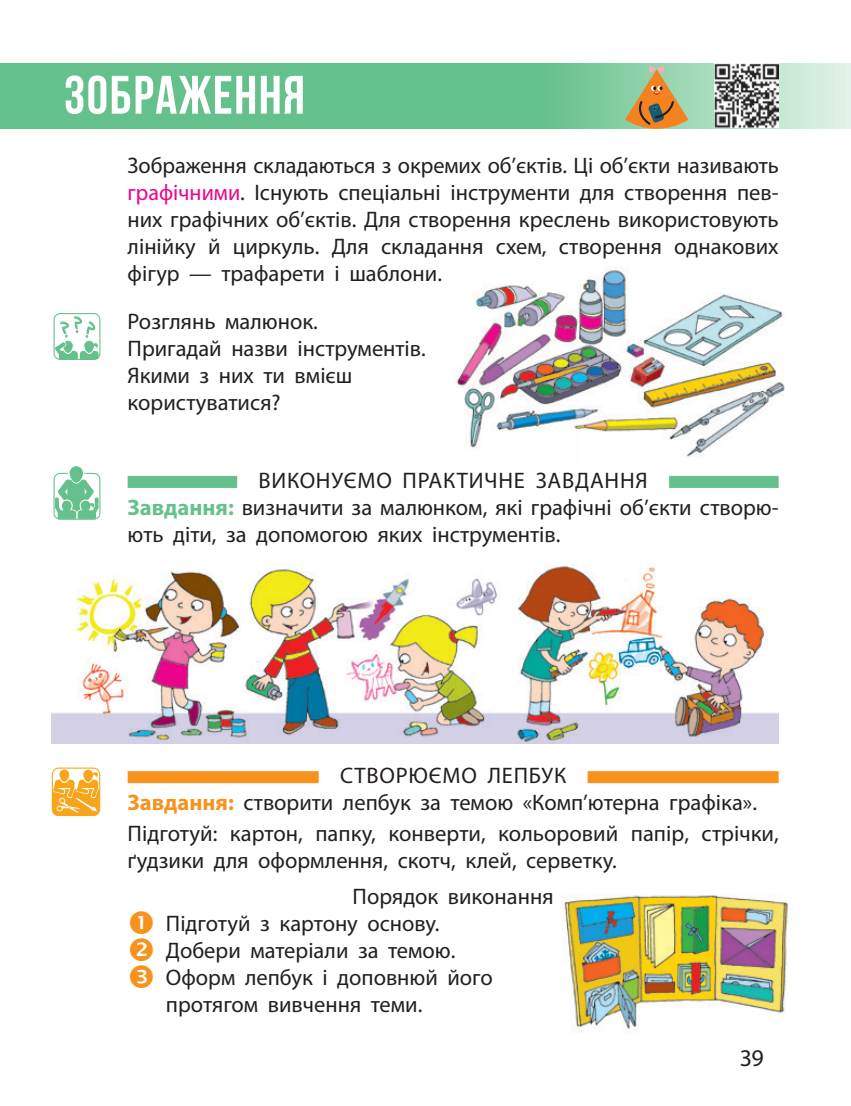
<style>
.page{position:relative;width:851px;height:1106px;background:#fff}
.page>*{position:absolute;margin:0;border:0;box-sizing:border-box;transform-origin:0 0}
.t1{font:700 54px "Bebas Neue";letter-spacing:.025em;color:#fff}
.t2{font:24px "Myriad Pro";color:#231f20}
.t3{font:22.5px/27px "Myriad Pro";color:#231f20}
.s1{color:#ed028c}
.s2{font-weight:700;color:#65c18b}
.s3{font-weight:700;color:#f7931d}
</style>
<div class="page">
<svg style="left:0;top:64px;width:850px;height:65px;background:#74c796"></svg>
<img style="left:456px;top:270px;width:329px;height:218px">
<div style="left:128px;top:771px;width:650px;height:12px;background:#f7931d"></div>
<div style="left:318px;top:759px;width:269px;height:30px;background:#fff"></div>
<div style="left:52px;top:767px;width:48px;height:49px;border:1px solid #f9a51b;border-radius:6px"></div>
<svg style="left:52px;top:771px;width:48px;height:44px"></svg>
<div style="left:128px;top:476px;width:650px;height:12px;background:#65c18b"></div>
<div style="left:237px;top:464px;width:432px;height:30px;background:#fff"></div>
<div style="left:53px;top:313px;width:47px;height:47px;border:1px solid #65c18b;border-radius:6px"></div>
<svg style="left:54px;top:316px;width:45px;height:44px"></svg>
<div style="left:70px;top:466px;width:13px;height:16px;background:#65c18b;border-radius:7px"></div>
<svg style="left:55px;top:479px;width:43px;height:39px"></svg>
<div style="left:53px;top:473px;width:47px;height:47px;border:1px solid #65c18b;border-radius:6px"></div>
<img style="left:51px;top:563px;width:727px;height:180px">
<img style="left:714px;top:64px;width:64px;height:64px">
<svg style="left:625px;top:65px;width:63px;height:64px;background:#b4a66c"></svg>
<img style="left:564px;top:895px;width:225px;height:138px">
<h1 class="t1" style="left:64px;top:65px;width:242px">ЗОБРАЖЕННЯ</h1>
<p class="t3" style="left:128px;top:151px;width:652px;text-align:justify">Зображення складаються з окремих об’єктів. Ці об’єкти називають <span class="s1">графічними</span>. Існують спеціальні інструменти для створення пев&shy;них графічних об’єктів. Для створення креслень використовують лінійку й циркуль. Для складання схем, створення однакових фігур — трафарети і шаблони.</p>
<p class="t3" style="left:128px;top:307px;width:299px">Розглянь малюнок.<br>Пригадай назви інструментів.<br>Якими з них ти вмієш користуватися?</p>
<p class="t3" style="left:128px;top:466px;width:652px;text-indent:131px">ВИКОНУЄМО ПРАКТИЧНЕ ЗАВДАННЯ<br><span class="s2">Завдання:</span> визначити за малюнком, які графічні об’єкти створю&shy;ють діти, за допомогою яких інструментів.</p>
<p class="t3" style="left:128px;top:761px;width:630px;text-indent:212px">СТВОРЮЄМО лепбук<br><span class="s3">Завдання:</span> створити лепбук за темою «Комп’ютерна графіка».</p>
<p class="t3" style="left:128px;top:820px;width:652px">Підготуй: картон, папку, конверти, кольоровий папір, стрічки, ґудзики для оформлення, скотч, клей, серветку.</p>
<p class="t3" style="left:166px;top:882px;width:389px;text-indent:187px">Порядок виконання<br>Підготуй з картону основу.<br>Добери матеріали за темою.<br>Оформ лепбук і доповнюй його протягом вивчення теми.</p>
<p class="t2" style="left:739px;top:1043px;width:25px">39</p>
</div>
